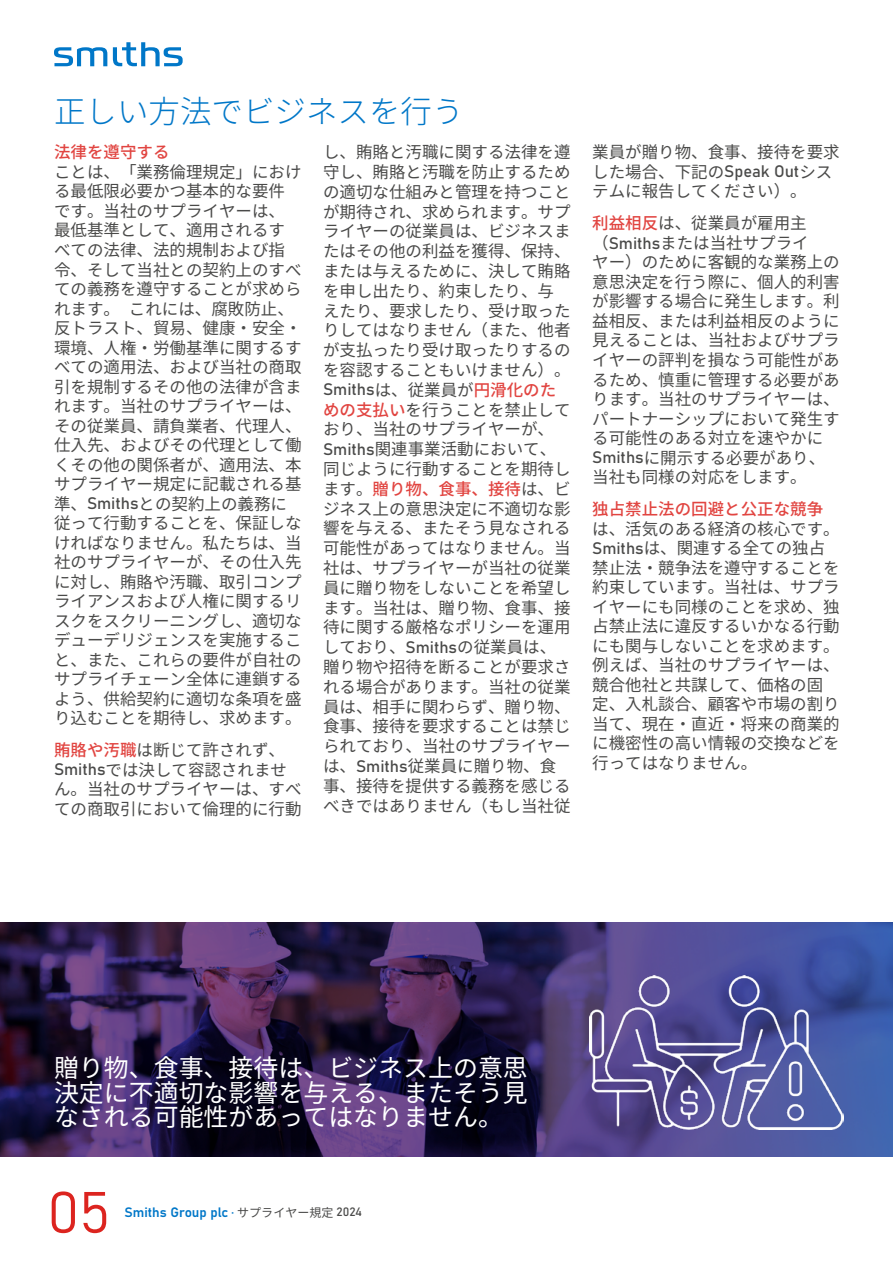
<style>
.page{position:relative;width:893px;height:1263px;background:#fff}
.page>*{position:absolute;margin:0;border:0;box-sizing:border-box;transform-origin:0 0}
.t1{font:57.45px "Bahnschrift";color:#dc241f}
.t2{font:300 31.5px "Noto Sans CJ Kjp";color:#0077c8}
.t3{font:24.9px/24.9px "Noto Sans CJ Kjp";color:#fff;text-align:justify}
.t4{font:16.5px/19.5px "Noto Sans CJ Kjp";color:#4a4a49}
.t5{font:500 16.5px "Noto Sans CJ Kjp";color:#e14541}
.t6{font:16.5px "Bahnschrift";color:#4a4a49}
.t7{font:13.5px "Bahnschrift";color:#0077c8}
.s1{font-family:"Bahnschrift"}
.s2{font-weight:500;color:#e14541}
.s3{font-family:"Noto Sans CJ Kjp"}
.s4{font-family:"Noto Sans CJ Kjp";font-weight:500;color:#e14541}
.s5{font-size:12px}
.s6{font-family:"Noto Sans CJ Kjp";font-size:12px;color:#4a4a49}
.s7{font-size:12px;color:#4a4a49}
</style>
<div class="page">
<svg style="left:54px;top:47px;width:53px;height:19px"></svg>
<svg style="left:113px;top:42px;width:70px;height:24px"></svg>
<svg style="left:0;top:922px;width:893px;height:234px;background:#372b5d"></svg>
<img style="left:589px;top:976px;width:254px;height:154px">
<h2 class="t2" style="left:54px;top:94px;width:411px">正しい方法でビジネスを行う</h2>
<p class="t5" style="left:54px;top:143px;width:117px">法律を遵守する</p>
<p class="t4" style="left:54px;top:163px;width:249px">ことは、「業務倫理規定」における最低限必要かつ基本的な要件です。当社のサプライヤーは、最低基準として、適用されるすべての法律、法的規制および指令、そして当社との契約上のすべての義務を遵守することが求められます。 これには、腐敗防止、反トラスト、貿易、健康・安全・環境、人権・労働基準に関するすべての適用法、および当社の商取引を規制するその他の法律が含まれます。当社のサプライヤーは、その従業員、請負業者、代理人、仕入先、およびその代理として働くその他の関係者が、適用法、本サプライヤー規定に記載される基準、<span class="s1">Smiths</span>との契約上の義務に従って行動することを、保証しなければなりません。私たちは、当社のサプライヤーが、その仕入先に対し、賄賂や汚職、取引コンプライアンスおよび人権に関するリスクをスクリーニングし、適切なデューデリジェンスを実施すること、また、これらの要件が自社のサプライチェーン全体に連鎖するよう、供給契約に適切な条項を盛り込むことを期待し、求めます。</p>
<p class="t4" style="left:54px;top:741px;width:249px"><span class="s2">賄賂や汚職</span>は断じて許されず、<br><span class="s1">Smiths</span>では決して容認されません。当社のサプライヤーは、すべての商取引において倫理的に行動</p>
<p class="t4" style="left:323px;top:143px;width:249px">し、賄賂と汚職に関する法律を遵守し、賄賂と汚職を防止するための適切な仕組みと管理を持つことが期待され、求められます。サプライヤーの従業員は、ビジネスまたはその他の利益を獲得、保持、または与えるために、決して賄賂を申し出たり、約束したり、与えたり、要求したり、受け取ったりしてはなりません（また、他者が支払ったり受け取ったりするのを容認することもいけません）。</p>
<p class="t6" style="left:323px;top:377px;width:235px">Smiths<span class="s3">は、従業員が</span><span class="s4">円滑化のた</span></p>
<p class="t4" style="left:323px;top:400px;width:249px"><span class="s2">めの支払い</span>を行うことを禁止しており、当社のサプライヤーが、<br><span class="s1">Smiths</span>関連事業活動において、同じように行動することを期待します。<span class="s2">贈り物、食事、接待</span>は、ビジネス上の意思決定に不適切な影響を与える、またそう見なされる可能性があってはなりません。当社は、サプライヤーが当社の従業員に贈り物をしないことを希望します。当社は、贈り物、食事、接待に関する厳格なポリシーを運用しており、<span class="s1">Smiths</span>の従業員は、贈り物や招待を断ることが要求される場合があります。当社の従業員は、相手に関わらず、贈り物、食事、接待を要求することは禁じられており、当社のサプライヤーは、<span class="s1">Smiths</span>従業員に贈り物、食事、接待を提供する義務を感じるべきではありません（もし当社従</p>
<p class="t4" style="left:592px;top:143px;width:249px">業員が贈り物、食事、接待を要求した場合、下記の<span class="s1">Speak Out</span>システムに報告してください）。</p>
<p class="t4" style="left:592px;top:214px;width:249px"><span class="s2">利益相反</span>は、従業員が雇用主（<span class="s1">Smiths</span>または当社サプライ<br>ヤー）のために客観的な業務上の意思決定を行う際に、個人的利害が影響する場合に発生します。利益相反、または利益相反のように見えることは、当社およびサプライヤーの評判を損なう可能性があるため、慎重に管理する必要があります。当社のサプライヤーは、パートナーシップにおいて発生する可能性のある対立を速やかに<br><span class="s1">Smiths</span>に開示する必要があり、当社も同様の対応をします。</p>
<p class="t5" style="left:592px;top:500px;width:233px">独占禁止法の回避と公正な競争</p>
<p class="t4" style="left:592px;top:519px;width:249px">は、活気のある経済の核心です。<br><span class="s1">Smiths</span>は、関連する全ての独占禁止法・競争法を遵守することを約束しています。当社は、サプライヤーにも同様のことを求め、独占禁止法に違反するいかなる行動にも関与しないことを求めます。例えば、当社のサプライヤーは、競合他社と共謀して、価格の固定、入札談合、顧客や市場の割り当て、現在・直近・将来の商業的に機密性の高い情報の交換などを行ってはなりません。</p>
<h3 class="t3" style="left:54px;top:1055px;width:475px">贈り物、食事、接待は、ビジネス上の意思決定に不適切な影響を与える、またそう見なされる可能性があってはなりません。</h3>
<h1 class="t1" style="left:47px;top:1169px;width:64px">05</h1>
<p class="t7" style="left:124px;top:1202px;width:239px">Smiths Group plc <span class="s5">·</span> <span class="s6">サプライヤー規定</span> <span class="s7">2024</span></p>
</div>
